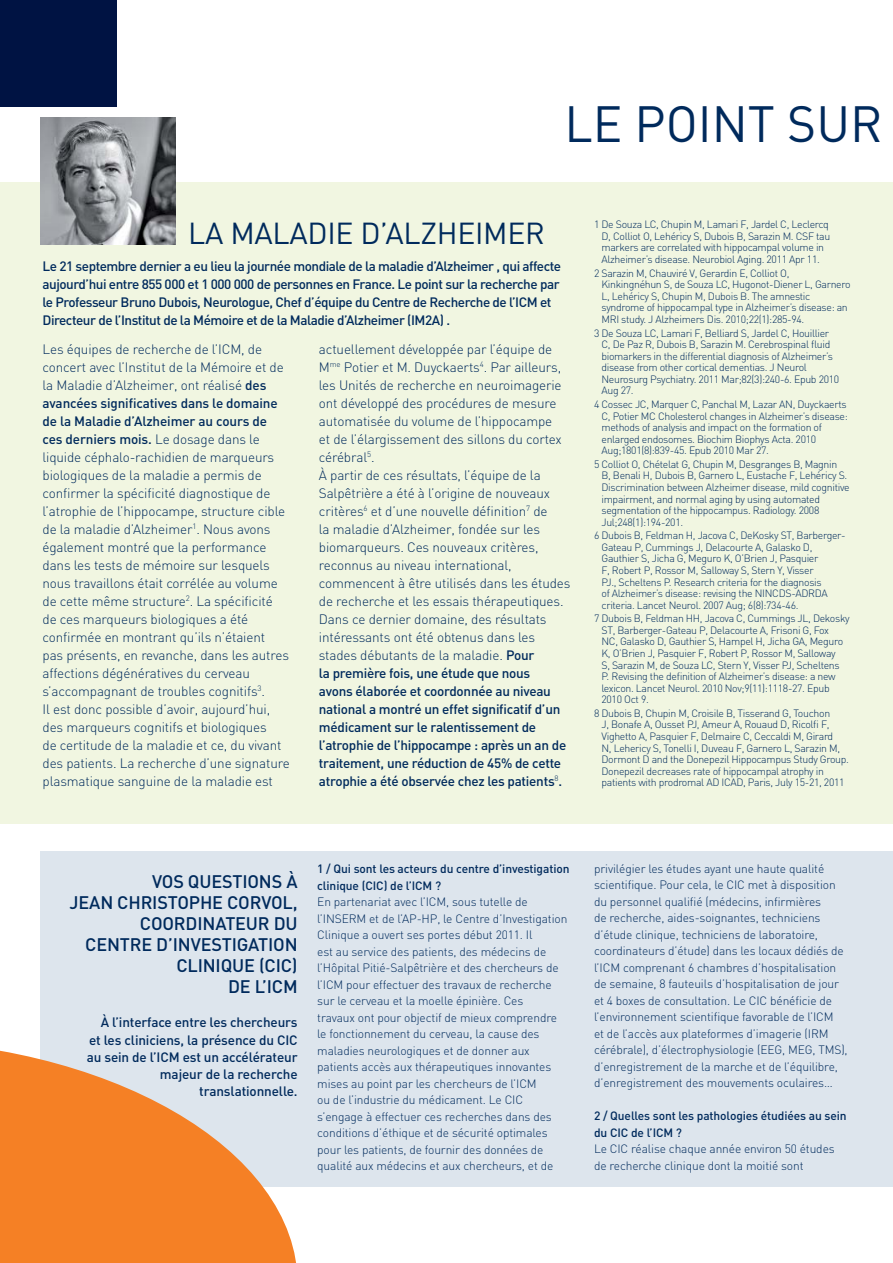
<style>
.page{position:relative;width:893px;height:1263px;background:#fff}
.page>*{position:absolute;margin:0;border:0;box-sizing:border-box;transform-origin:0 0}
.t1{font:50.25px "DIN";color:#002a5c}
.t2{font:30px "DIN";letter-spacing:-.01em;color:#002a5c}
.t3{font:500 18px/21px "DIN";letter-spacing:-.01em;color:#002a5c;text-align:right}
.t4{font:300 13.5px/18px "DIN";letter-spacing:-.01em;color:#002a5c}
.t5{font:500 13.5px/18px "DIN";letter-spacing:-.035em;color:#002a5c}
.t6{font:500 13.5px/17.2px "DIN";letter-spacing:-.01em;color:#002a5c;text-align:right}
.t7{font:300 12px/16.5px "DIN";letter-spacing:-.01em;color:#002a5c}
.t8{font:500 12px/16.5px "DIN";letter-spacing:-.01em;color:#002a5c}
.t9{font:300 10.5px/11.6px "DIN";letter-spacing:-.03em;color:#002a5c}
.s1{font-weight:500}
</style>
<div class="page">
<div style="left:0;top:182px;width:893px;height:642px;background:#f1f6e1"></div>
<div style="left:0;top:0;width:117px;height:106px;background:#001343"></div>
<img style="left:40px;top:117px;width:136px;height:128px">
<div style="left:40px;top:851px;width:853px;height:335px;background:#dde5ed"></div>
<svg style="left:0;top:1050px;width:298px;height:213px;fill:#f58025"></svg>
<h1 class="t1" style="left:564px;top:106px;width:320px">LE POINT SUR</h1>
<h2 class="t2" style="left:188px;top:223px;width:358px">LA MALADIE D’ALZHEIMER</h2>
<p class="t5" style="left:43px;top:259px;width:520px">Le 21 septembre dernier a eu lieu la journée mondiale de la maladie d’Alzheimer , qui affecte aujourd’hui entre 855 000 et 1 000 000 de personnes en France. Le point sur la recherche par le Professeur Bruno Dubois, Neurologue, Chef d’équipe du Centre de Recherche de l’ICM et Directeur de l’Institut de la Mémoire et de la Maladie d’Alzheimer (IM2A) .</p>
<p class="t4" style="left:43px;top:341px;width:249px">Les équipes de recherche de l’ICM, de concert avec l’Institut de la Mémoire et de la Maladie d’Alzheimer, ont réalisé <span class="s1">des avancées significatives dans le domaine de la Maladie d’Alzheimer au cours de ces derniers mois.</span> Le dosage dans le liquide céphalo-rachidien de marqueurs biologiques de la maladie a permis de confirmer la spécificité diagnostique de l’atrophie de l’hippocampe, structure cible de la maladie d’Alzheimer<sup>1</sup>. Nous avons également montré que la performance dans les tests de mémoire sur lesquels nous travaillons était corrélée au volume de cette même structure<sup>2</sup>. La spécificité de ces marqueurs biologiques a été confirmée en montrant qu’ils n’étaient<br>pas présents, en revanche, dans les autres affections dégénératives du cerveau s’accompagnant de troubles cognitifs<sup>3</sup>.<br>Il est donc possible d’avoir, aujourd’hui, des marqueurs cognitifs et biologiques<br>de certitude de la maladie et ce, du vivant des patients. La recherche d’une signature plasmatique sanguine de la maladie est</p>
<p class="t4" style="left:319px;top:341px;width:253px">actuellement développée par l’équipe de M<sup>me</sup> Potier et M. Duyckaerts<sup>4</sup>. Par ailleurs, les Unités de recherche en neuroimagerie ont développé des procédures de mesure automatisée du volume de l’hippocampe<br>et de l’élargissement des sillons du cortex cérébral<sup>5</sup>.<br>À partir de ces résultats, l’équipe de la Salpêtrière a été à l’origine de nouveaux critères<sup>6</sup> et d’une nouvelle définition<sup>7</sup> de<br>la maladie d’Alzheimer, fondée sur les biomarqueurs. Ces nouveaux critères, reconnus au niveau international, commencent à être utilisés dans les études de recherche et les essais thérapeutiques.<br>Dans ce dernier domaine, des résultats intéressants ont été obtenus dans les stades débutants de la maladie. <span class="s1">Pour<br>la première fois, une étude que nous<br>avons élaborée et coordonnée au niveau national a montré un effet significatif d’un médicament sur le ralentissement de l’atrophie de l’hippocampe : après un an de traitement, une réduction de 45% de cette atrophie a été observée chez les patients</span><sup>8</sup><span class="s1">.</span></p>
<p class="t9" style="left:601px;top:220px;width:230px;text-indent:-7px">1 De Souza LC, Chupin M, Lamari F, Jardel C, Leclercq D, Colliot O, Lehéricy S, Dubois B, Sarazin M. CSF tau markers are correlated with hippocampal volume in Alzheimer’s disease. Neurobiol Aging. 2011 Apr 11.</p>
<p class="t9" style="left:601px;top:268px;width:251px;text-indent:-7px">2 Sarazin M, Chauviré V, Gerardin E, Colliot O, Kinkingnéhun S, de Souza LC, Hugonot-Diener L, Garnero L, Lehéricy S, Chupin M, Dubois B. The amnestic syndrome of hippocampal type in Alzheimer’s disease: an MRI study. J Alzheimers Dis. 2010;22(1):285-94.</p>
<p class="t9" style="left:601px;top:328px;width:239px;text-indent:-7px">3 De Souza LC, Lamari F, Belliard S, Jardel C, Houillier C, De Paz R, Dubois B, Sarazin M. Cerebrospinal fluid biomarkers in the differential diagnosis of Alzheimer’s disease from other cortical dementias. J Neurol Neurosurg Psychiatry. 2011 Mar;82(3):240-6. Epub 2010<br>Aug 27.</p>
<p class="t9" style="left:601px;top:400px;width:248px;text-indent:-7px">4 Cossec JC, Marquer C, Panchal M, Lazar AN, Duyckaerts C, Potier MC Cholesterol changes in Alzheimer’s disease: methods of analysis and impact on the formation of enlarged endosomes. Biochim Biophys Acta. 2010<br>Aug;1801(8):839-45. Epub 2010 Mar 27.</p>
<p class="t9" style="left:601px;top:460px;width:250px;text-indent:-7px">5 Colliot O, Chételat G, Chupin M, Desgranges B, Magnin<br>B, Benali H, Dubois B, Garnero L, Eustache F, Lehéricy S.<br>Discrimination between Alzheimer disease, mild cognitive impairment, and normal aging by using automated segmentation of the hippocampus. Radiology. 2008<br>Jul;248(1):194-201.</p>
<p class="t9" style="left:601px;top:531px;width:246px;text-indent:-7px">6 Dubois B, Feldman H, Jacova C, DeKosky ST, Barberger-Gateau P, Cummings J, Delacourte A, Galasko D, Gauthier S, Jicha G, Meguro K, O’Brien J, Pasquier<br>F, Robert P, Rossor M, Salloway S, Stern Y, Visser<br>PJ., Scheltens P. Research criteria for the diagnosis<br>of Alzheimer’s disease: revising the NINCDS-ADRDA criteria. Lancet Neurol. 2007 Aug; 6(8):734-46.</p>
<p class="t9" style="left:601px;top:614px;width:250px;text-indent:-7px">7 Dubois B, Feldman HH, Jacova C, Cummings JL, Dekosky ST, Barberger-Gateau P, Delacourte A, Frisoni G, Fox<br>NC, Galasko D, Gauthier S, Hampel H, Jicha GA, Meguro K, O’Brien J, Pasquier F, Robert P, Rossor M, Salloway<br>S, Sarazin M, de Souza LC, Stern Y, Visser PJ, Scheltens P. Revising the definition of Alzheimer’s disease: a new lexicon. Lancet Neurol. 2010 Nov;9(11):1118-27. Epub 2010 Oct 9.</p>
<p class="t9" style="left:601px;top:708px;width:249px;text-indent:-7px">8 Dubois B, Chupin M, Croisile B, Tisserand G, Touchon<br>J, Bonafe A, Ousset PJ, Ameur A, Rouaud D, Ricolfi F, Vighetto A, Pasquier F, Delmaire C, Ceccaldi M, Girard<br>N, Lehericy S, Tonelli I, Duveau F, Garnero L, Sarazin M, Dormont D and the Donepezil Hippocampus Study Group.<br>Donepezil decreases rate of hippocampal atrophy in patients with prodromal AD ICAD, Paris, July 15-21, 2011</p>
<h3 class="t3" style="left:70px;top:873px;width:230px">VOS QUESTIONS À<br>JEAN CHRISTOPHE CORVOL,<br>COORDINATEUR DU<br>CENTRE D’INVESTIGATION<br>CLINIQUE (CIC)<br>DE L’ICM</h3>
<p class="t6" style="left:87px;top:1015px;width:212px">À l’interface entre les chercheurs et les cliniciens, la présence du CIC au sein de l’ICM est un accélérateur majeur de la recherche translationnelle.</p>
<p class="t8" style="left:317px;top:862px;width:254px">1 / Qui sont les acteurs du centre d’investigation clinique (CIC) de l’ICM ?</p>
<p class="t7" style="left:317px;top:895px;width:252px">En partenariat avec l’ICM, sous tutelle de l’INSERM et de l’AP-HP, le Centre d’Investigation Clinique a ouvert ses portes début 2011. Il<br>est au service des patients, des médecins de l’Hôpital Pitié-Salpêtrière et des chercheurs de l’ICM pour effectuer des travaux de recherche sur le cerveau et la moelle épinière. Ces<br>travaux ont pour objectif de mieux comprendre le fonctionnement du cerveau, la cause des maladies neurologiques et de donner aux patients accès aux thérapeutiques innovantes mises au point par les chercheurs de l’ICM<br>ou de l’industrie du médicament. Le CIC s’engage à effectuer ces recherches dans des conditions d’éthique et de sécurité optimales pour les patients, de fournir des données de qualité aux médecins et aux chercheurs, et de</p>
<p class="t7" style="left:594px;top:862px;width:255px">privilégier les études ayant une haute qualité scientifique. Pour cela, le CIC met à disposition du personnel qualifié (médecins, infirmières<br>de recherche, aides-soignantes, techniciens d’étude clinique, techniciens de laboratoire, coordinateurs d’étude) dans les locaux dédiés de l’ICM comprenant 6 chambres d’hospitalisation de semaine, 8 fauteuils d’hospitalisation de jour et 4 boxes de consultation. Le CIC bénéficie de l’environnement scientifique favorable de l’ICM<br>et de l’accès aux plateformes d’imagerie (IRM cérébrale), d’électrophysiologie (EEG, MEG, TMS), d’enregistrement de la marche et de l’équilibre, d’enregistrement des mouvements oculaires…</p>
<p class="t8" style="left:594px;top:1109px;width:254px">2 / Quelles sont les pathologies étudiées au sein du CIC de l’ICM ?</p>
<p class="t7" style="left:594px;top:1142px;width:242px">Le CIC réalise chaque année environ 50 études de recherche clinique dont la moitié sont</p>
</div>
